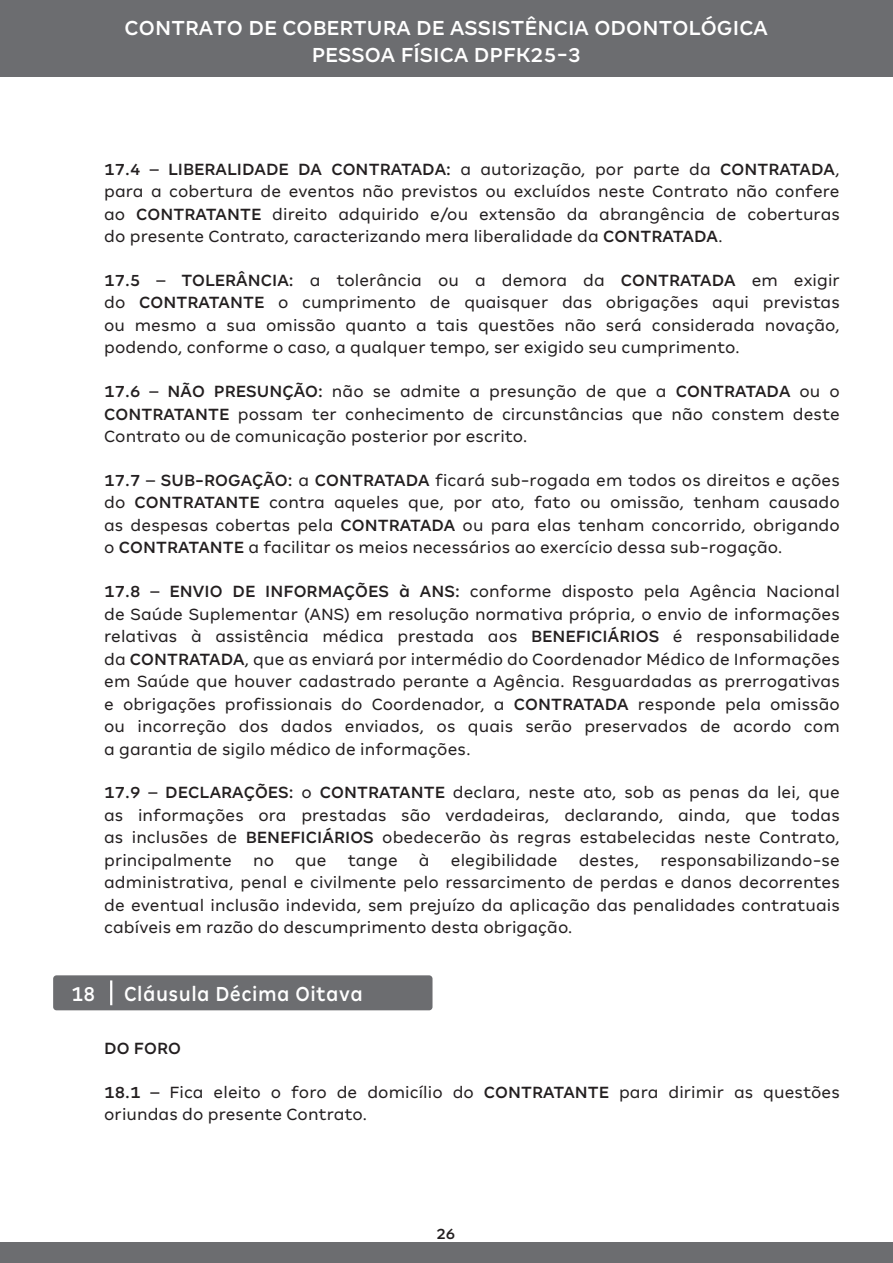
<style>
.page{position:relative;width:893px;height:1263px;background:#fff}
.page>*{position:absolute;margin:0;border:0;box-sizing:border-box;transform-origin:0 0}
.t1{font:500 22.5px/27px "Amil Typeface";letter-spacing:.005em;color:#fff;text-align:center}
.t2{font:500 22.5px "Amil Typeface";letter-spacing:.025em;color:#fff;scale:.9 1}
.t3{font:500 22.5px "Amil Typeface";letter-spacing:.005em;color:#fff;scale:.9 1}
.t4{font:18px/22.5px "Amil Typeface";letter-spacing:.005em;color:#231f20;text-align:justify}
.t5{font:500 18px "Amil Typeface";letter-spacing:.005em;color:#231f20}
.t6{font:500 16.5px "Amil Typeface";color:#231f20}
.s1{font-weight:500}
</style>
<div class="page">
<div style="left:0;top:1243px;width:893px;height:20px;background:#6c6d70"></div>
<div style="left:0;top:0;width:893px;height:76px;background:#6c6d70"></div>
<div style="left:53px;top:975px;width:379px;height:35px;background:#6c6d70;border-radius:3px"></div>
<hr style="left:110px;top:980px;width:2px;height:25px;background:#fff">
<p class="t1" style="left:125px;top:14px;width:645px">CONTRATO DE COBERTURA DE ASSISTÊNCIA ODONTOLÓGICA<br>PESSOA FÍSICA DPFK25-3</p>
<p class="t4" style="left:104px;top:157px;width:737px"><span class="s1">17.4</span> – <span class="s1">LIBERALIDADE DA CONTRATADA:</span> a autorização, por parte da <span class="s1">CONTRATADA</span>, para a cobertura de eventos não previstos ou excluídos neste Contrato não confere ao <span class="s1">CONTRATANTE</span> direito adquirido e/ou extensão da abrangência de coberturas do presente Contrato, caracterizando mera liberalidade da <span class="s1">CONTRATADA</span>.</p>
<p class="t4" style="left:104px;top:269px;width:737px"><span class="s1">17.5</span> – <span class="s1">TOLERÂNCIA:</span> a tolerância ou a demora da <span class="s1">CONTRATADA</span> em exigir do <span class="s1">CONTRATANTE</span> o cumprimento de quaisquer das obrigações aqui previstas ou mesmo a sua omissão quanto a tais questões não será considerada novação, podendo, conforme o caso, a qualquer tempo, ser exigido seu cumprimento.</p>
<p class="t4" style="left:104px;top:380px;width:737px"><span class="s1">17.6</span> – <span class="s1">NÃO PRESUNÇÃO:</span> não se admite a presunção de que a <span class="s1">CONTRATADA</span> ou o <span class="s1">CONTRATANTE</span> possam ter conhecimento de circunstâncias que não constem deste Contrato ou de comunicação posterior por escrito.</p>
<p class="t4" style="left:104px;top:469px;width:737px"><span class="s1">17.7</span> – <span class="s1">SUB-ROGAÇÃO:</span> a <span class="s1">CONTRATADA</span> ficará sub-rogada em todos os direitos e ações do <span class="s1">CONTRATANTE</span> contra aqueles que, por ato, fato ou omissão, tenham causado as despesas cobertas pela <span class="s1">CONTRATADA</span> ou para elas tenham concorrido, obrigando o <span class="s1">CONTRATANTE</span> a facilitar os meios necessários ao exercício dessa sub-rogação.</p>
<p class="t4" style="left:104px;top:580px;width:737px"><span class="s1">17.8</span> – <span class="s1">ENVIO DE INFORMAÇÕES à ANS:</span> conforme disposto pela Agência Nacional de Saúde Suplementar (ANS) em resolução normativa própria, o envio de informações relativas à assistência médica prestada aos <span class="s1">BENEFICIÁRIOS</span> é responsabilidade da <span class="s1">CONTRATADA</span>, que as enviará por intermédio do Coordenador Médico de Informações em Saúde que houver cadastrado perante a Agência. Resguardadas as prerrogativas e obrigações profissionais do Coordenador, a <span class="s1">CONTRATADA</span> responde pela omissão ou incorreção dos dados enviados, os quais serão preservados de acordo com a garantia de sigilo médico de informações.</p>
<p class="t4" style="left:104px;top:781px;width:737px"><span class="s1">17.9</span> – <span class="s1">DECLARAÇÕES:</span> o <span class="s1">CONTRATANTE</span> declara, neste ato, sob as penas da lei, que as informações ora prestadas são verdadeiras, declarando, ainda, que todas as inclusões de <span class="s1">BENEFICIÁRIOS</span> obedecerão às regras estabelecidas neste Contrato, principalmente no que tange à elegibilidade destes, responsabilizando-se administrativa, penal e civilmente pelo ressarcimento de perdas e danos decorrentes de eventual inclusão indevida, sem prejuízo da aplicação das penalidades contratuais cabíveis em razão do descumprimento desta obrigação.</p>
<p class="t3" style="left:71px;top:980px;width:28px">18</p>
<p class="t2" style="left:124px;top:980px;width:267px">Cláusula Décima Oitava</p>
<p class="t5" style="left:104px;top:1038px;width:78px">DO FORO</p>
<p class="t4" style="left:104px;top:1081px;width:737px"><span class="s1">18.1</span> – Fica eleito o foro de domicílio do <span class="s1">CONTRATANTE</span> para dirimir as questões oriundas do presente Contrato.</p>
<p class="t6" style="left:436px;top:1224px;width:21px">26</p>
</div>
